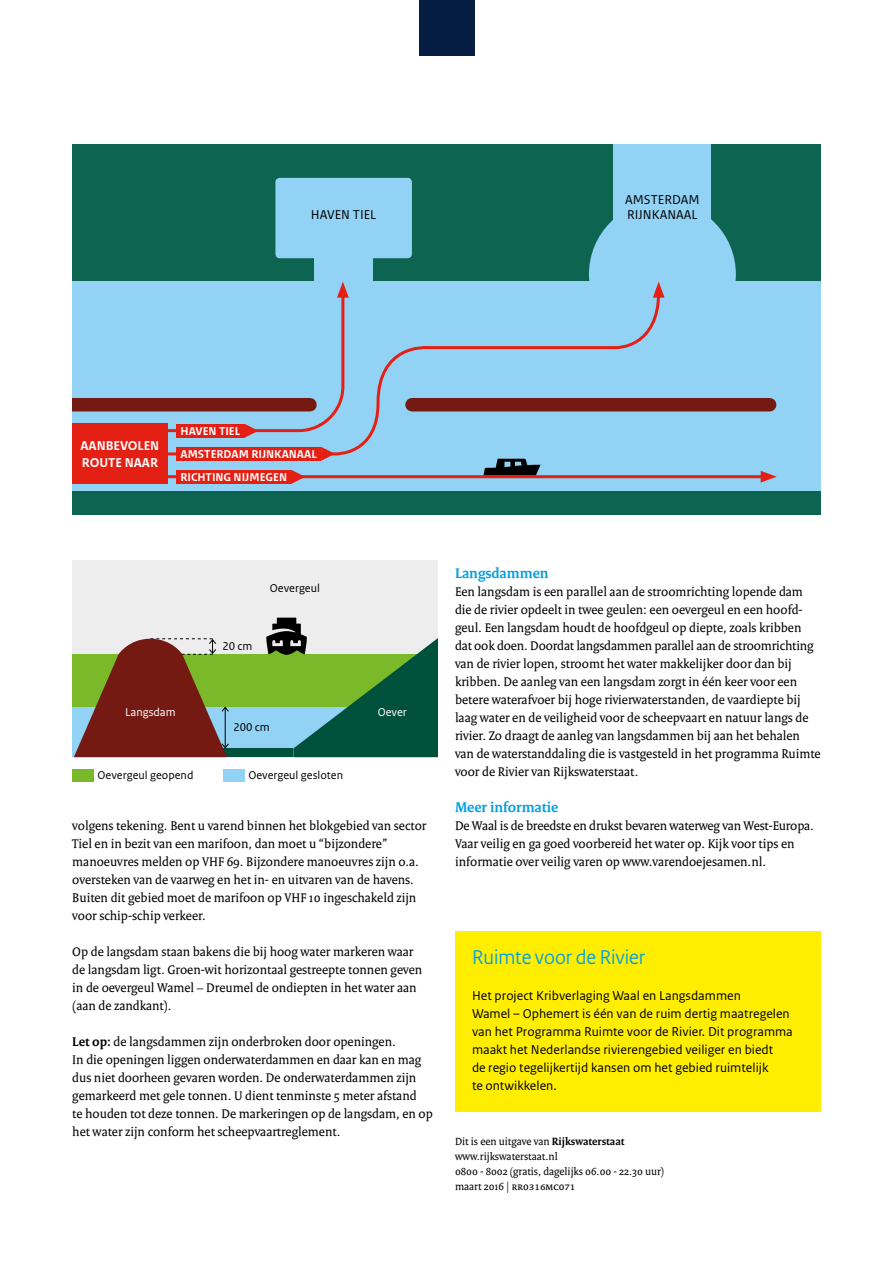
<style>
.page{position:relative;width:893px;height:1263px;background:#fff}
.page>*{position:absolute;margin:0;border:0;box-sizing:border-box;transform-origin:0 0}
.t1{font:21px "Rijksoverheid Sans Heading";color:#009fe3}
.t2{font:700 15px "Rijksoverheid Serif";color:#009fe3}
.t3{font:13.5px/18px "Rijksoverheid Serif";color:#000}
.t4{font:13.5px/18px "Rijksoverheid Sans Text";color:#000}
.t5{font:700 13.5px/16.5px "Rijksoverheid Sans Text";color:#fff}
.t6{font:12px "Rijksoverheid Sans Text";color:#000}
.t7{font:700 12px/23.1px "Rijksoverheid Sans Text";color:#fff}
.t8{font:12px "Rijksoverheid Sans Text";color:#fff}
.t9{font:11.25px/15px "Rijksoverheid Serif";color:#000}
.s1{font-weight:700}
</style>
<div class="page">
<div style="left:72px;top:145px;width:749px;height:370px;background:#0d6450"></div>
<div style="left:589px;top:201px;width:147px;height:147px;background:#92d2f4;border-radius:50%"></div>
<div style="left:613px;top:145px;width:98px;height:79px;background:#92d2f4"></div>
<div style="left:72px;top:560px;width:366px;height:197px;background:#ededed"></div>
<div style="left:72px;top:707px;width:366px;height:50px;background:#92d2f4"></div>
<div style="left:72px;top:654px;width:366px;height:53px;background:#7ab929"></div>
<div style="left:315px;top:246px;width:58px;height:40px;background:#92d2f4"></div>
<div style="left:275px;top:178px;width:137px;height:80px;background:#92d2f4;border-radius:4px"></div>
<div style="left:72px;top:282px;width:749px;height:209px;background:#92d2f4"></div>
<div style="left:455px;top:931px;width:366px;height:180px;background:#fe0"></div>
<hr style="left:112px;top:475px;width:654px;height:3px;background:#e41f13">
<svg style="left:761px;top:471px;width:16px;height:11px"></svg>
<svg style="left:167px;top:298px;width:495px;height:159px"></svg>
<svg style="left:653px;top:282px;width:11px;height:16px"></svg>
<div style="left:70px;top:398px;width:240px;height:13px;background:#741a13"></div>
<div style="left:412px;top:398px;width:358px;height:13px;background:#741a13"></div>
<div style="left:20px;top:127px;width:52px;height:407px;background:#fff"></div>
<svg style="left:109px;top:282px;width:240px;height:156px"></svg>
<div style="left:176px;top:447px;width:145px;height:14px;background:#e41f13"></div>
<svg style="left:321px;top:447px;width:14px;height:14px"></svg>
<div style="left:176px;top:470px;width:115px;height:14px;background:#e41f13"></div>
<svg style="left:291px;top:470px;width:14px;height:14px"></svg>
<div style="left:91px;top:748px;width:202px;height:9px;background:#00513c"></div>
<div style="left:223px;top:769px;width:21px;height:13px;background:#92d2f4"></div>
<div style="left:72px;top:769px;width:22px;height:13px;background:#7ab929"></div>
<svg style="left:483px;top:459px;width:57px;height:16px"></svg>
<svg style="left:266px;top:618px;width:172px;height:139px"></svg>
<svg style="left:74px;top:638px;width:155px;height:119px"></svg>
<div style="left:72px;top:424px;width:95px;height:60px;background:#e41f13"></div>
<div style="left:419px;top:0;width:55px;height:55px;background:#061d41"></div>
<p class="t4" style="left:311px;top:206px;width:67px">HAVEN TIEL</p>
<p class="t4" style="left:625px;top:192px;width:76px;line-height:15px">AMSTERDAM<br>RIJNKANAAL</p>
<p class="t5" style="left:80px;top:438px;width:80px">AANBEVOLEN<br>ROUTE NAAR</p>
<p class="t7" style="left:180px;top:420px;width:138px">HAVEN TIEL<br>AMSTERDAM RIJNKANAAL<br>RICHTING NIJMEGEN</p>
<p class="t8" style="left:125px;top:705px;width:52px">Langsdam</p>
<p class="t6" style="left:270px;top:581px;width:52px">Oevergeul</p>
<p class="t6" style="left:222px;top:639px;width:32px">20 cm</p>
<p class="t6" style="left:233px;top:720px;width:38px">200 cm</p>
<p class="t6" style="left:98px;top:768px;width:97px">Oevergeul geopend</p>
<p class="t6" style="left:248px;top:768px;width:96px">Oevergeul gesloten</p>
<p class="t8" style="left:378px;top:705px;width:31px">Oever</p>
<p class="t3" style="left:72px;top:816px;width:356px">volgens tekening. Bent u varend binnen het blokgebied van sector Tiel en in bezit van een marifoon, dan moet u “bijzondere” manoeuvres melden op VHF 69. Bijzondere manoeuvres zijn o.a. oversteken van de vaarweg en het in- en uitvaren van de havens.<br>Buiten dit gebied moet de marifoon op VHF 10 ingeschakeld zijn voor schip-schip verkeer.</p>
<p class="t3" style="left:72px;top:942px;width:351px">Op de langsdam staan bakens die bij hoog water markeren waar de langsdam ligt. Groen-wit horizontaal gestreepte tonnen geven in de oevergeul Wamel – Dreumel de ondiepten in het water aan (aan de zandkant).</p>
<p class="t3" style="left:72px;top:1032px;width:362px"><span class="s1">Let op:</span> de langsdammen zijn onderbroken door openingen.<br>In die openingen liggen onderwaterdammen en daar kan en mag dus niet doorheen gevaren worden. De onderwaterdammen zijn gemarkeerd met gele tonnen. U dient tenminste 5 meter afstand<br>te houden tot deze tonnen. De markeringen op de langsdam, en op het water zijn conform het scheepvaartreglement.</p>
<p class="t2" style="left:455px;top:564px;width:95px">Langsdammen</p>
<p class="t3" style="left:455px;top:582px;width:367px">Een langsdam is een parallel aan de stroomrichting lopende dam die de rivier opdeelt in twee geulen: een oevergeul en een hoofd&shy;geul. Een langsdam houdt de hoofdgeul op diepte, zoals kribben dat ook doen. Doordat langsdammen parallel aan de stroomrichting van de rivier lopen, stroomt het water makkelijker door dan bij kribben. De aanleg van een langsdam zorgt in één keer voor een betere waterafvoer bij hoge rivierwaterstanden, de vaardiepte bij laag water en de veiligheid voor de scheepvaart en natuur langs de rivier. Zo draagt de aanleg van langsdammen bij aan het behalen van de waterstanddaling die is vastgesteld in het programma Ruimte voor de Rivier van Rijkswaterstaat.</p>
<p class="t2" style="left:455px;top:798px;width:105px">Meer informatie</p>
<p class="t3" style="left:455px;top:816px;width:360px">De Waal is de breedste en drukst bevaren waterweg van West-Europa.<br>Vaar veilig en ga goed voorbereid het water op. Kijk voor tips en informatie over veilig varen op www.varendoejesamen.nl.</p>
<h1 class="t1" style="left:472px;top:945px;width:175px">Ruimte voor de Rivier</h1>
<p class="t4" style="left:472px;top:987px;width:322px">Het project Kribverlaging Waal en Langsdammen<br>Wamel – Ophemert is één van de ruim dertig maatregelen van het Programma Ruimte voor de Rivier. Dit programma maakt het Nederlandse rivierengebied veiliger en biedt<br>de regio tegelijkertijd kansen om het gebied ruimtelijk<br>te ontwikkelen.</p>
<p class="t9" style="left:455px;top:1134px;width:211px">Dit is een uitgave van <span class="s1">Rijkswaterstaat </span>www.rijkswaterstaat.nl<br>0800 - 8002 (gratis, dagelijks 06.00 - 22.30 uur) maart 2016 | rr0316mc071</p>
</div>
